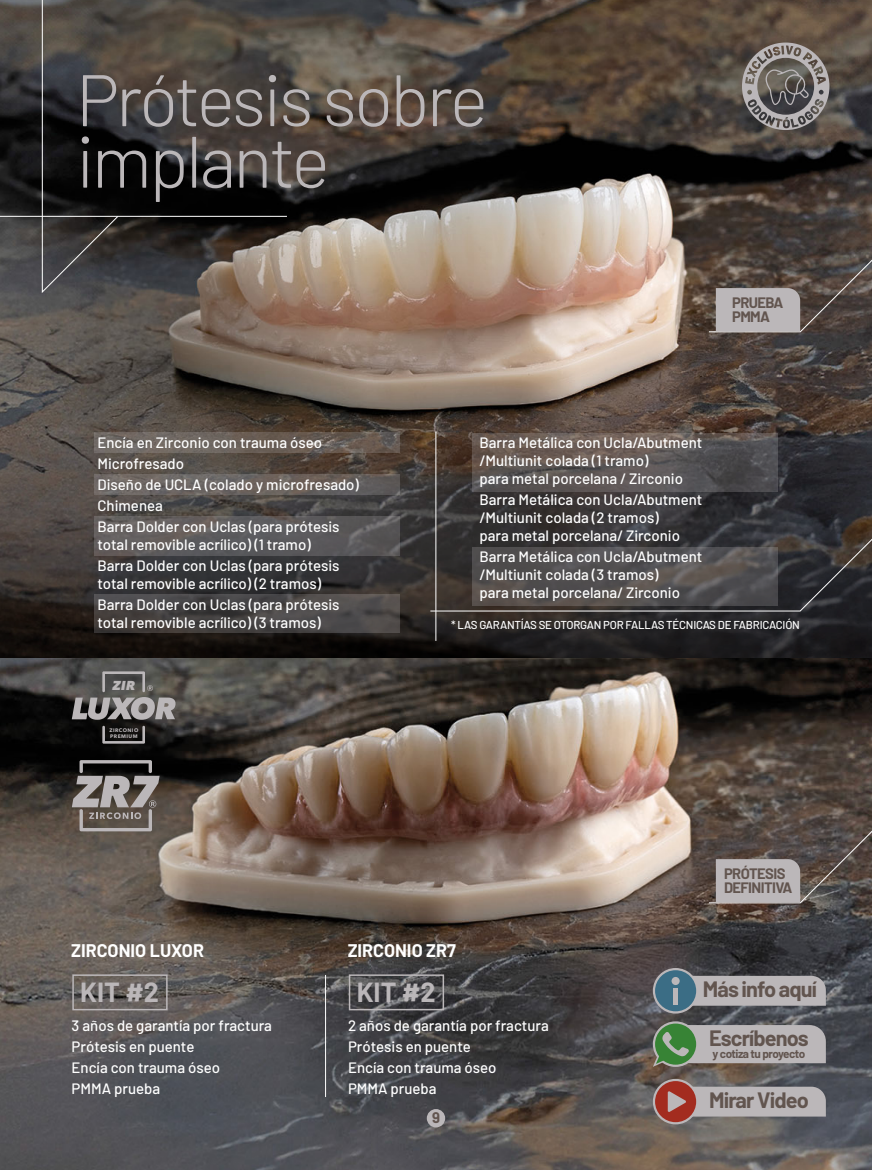
<style>
.page{position:relative;width:872px;height:1170px;background:#fff}
.page>*{position:absolute;margin:0;border:0;box-sizing:border-box;transform-origin:0 0}
.t1{font:300 72.6px/61.5px "Barlow";letter-spacing:-.04em;color:#bbb7b9}
.t2{font:700 27px "Barlow";color:#bbb7b9}
.t3{font:700 21.75px "Barlow";letter-spacing:-.04em;color:#62554f}
.t4{font:700 17.85px "Barlow";color:#fff}
.t5{font:500 15px/21px "Barlow";color:#fff}
.t6{font:700 15px "Barlow";color:#62554f}
.t7{font:700 14.7px/14.1px "Barlow";letter-spacing:-.04em;color:#62554f}
.t8{font:italic 800 12.9px "Avenir Next";color:#bbb7b9}
.t9{font:700 11.7px "Barlow";letter-spacing:-.04em;color:#62554f}
.t10{font:500 11.4px "Barlow";letter-spacing:-.02em;color:#fff}
.t11{font:700 5.1px/5.6px "Avenir Next";letter-spacing:.08em;color:#bbb7b9}
</style>
<div class="page">
<img style="left:0;top:657px;width:872px;height:512px">
<img style="left:0;top:0;width:872px;height:375px">
<svg style="left:0;top:375px;width:872px;height:282px;background:#413a37"></svg>
<div style="left:427px;top:1108px;width:18px;height:19px;background:#bbb7b9;border-radius:50%"></div>
<svg style="left:742px;top:43px;width:87px;height:87px;background:#77726f"></svg>
<div style="left:693px;top:975px;width:133px;height:30px;background:#bbb7b9"></div>
<svg style="left:653px;top:967px;width:45px;height:46px"></svg>
<div style="left:655px;top:970px;width:41px;height:41px;background:#3b6d85;border-radius:50%"></div>
<div style="left:673px;top:988px;width:5px;height:16px;background:#bbb7b9"></div>
<div style="left:671px;top:976px;width:8px;height:8px;background:#bbb7b9;border-radius:50%"></div>
<svg style="left:653px;top:1024px;width:173px;height:42px;background:#9ca499"></svg>
<div style="left:693px;top:1086px;width:133px;height:30px;background:#bbb7b9"></div>
<svg style="left:653px;top:1078px;width:45px;height:46px"></svg>
<div style="left:655px;top:1080px;width:41px;height:42px;background:#a32c1f;border-radius:50%"></div>
<svg style="left:668px;top:1091px;width:18px;height:21px"></svg>
<svg style="left:708px;top:238px;width:164px;height:94px;background:#69605c"></svg>
<svg style="left:708px;top:809px;width:164px;height:94px;background:#6e6562"></svg>
<svg style="left:72px;top:760px;width:88px;height:71px;background:#6f6a67"></svg>
<svg style="left:102px;top:725px;width:43px;height:18px"></svg>
<svg style="left:72px;top:671px;width:103px;height:48px;background:#72706e"></svg>
<svg style="left:42px;top:0;width:77px;height:294px;background:#323030"></svg>
<hr style="left:0;top:216px;width:287px;height:1px;background:#fff">
<svg style="left:429px;top:517px;width:443px;height:94px;background:#363435"></svg>
<svg style="left:94px;top:432px;width:305px;height:21px;background:#6b625b"></svg>
<svg style="left:94px;top:474px;width:305px;height:21px;background:#6a6360"></svg>
<svg style="left:94px;top:516px;width:305px;height:39px;background:#5e5b5c"></svg>
<svg style="left:94px;top:594px;width:305px;height:39px;background:#484545"></svg>
<svg style="left:472px;top:433px;width:305px;height:58px;background:#5e5754"></svg>
<svg style="left:472px;top:547px;width:305px;height:58px;background:#545151"></svg>
<hr style="left:435px;top:431px;width:1px;height:210px;background:#fff">
<div style="left:72px;top:974px;width:96px;height:36px;border:2px solid #bbb7b9"></div>
<div style="left:349px;top:974px;width:95px;height:36px;border:2px solid #bbb7b9"></div>
<hr style="left:325px;top:974px;width:1px;height:122px;background:#fff">
<h1 class="t1" style="left:76px;top:64px;width:413px">Prótesis sobre implante</h1>
<p class="t7" style="left:732px;top:294px;width:53px">PRUEBA<br>PMMA</p>
<p class="t5" style="left:97px;top:432px;width:263px">Encía en Zirconio con trauma óseo<br>Microfresado<br>Diseño de UCLA (colado y microfresado)<br>Chimenea<br>Barra Dolder con Uclas (para prótesis</p>
<p class="t5" style="left:97px;top:534px;width:243px">total removible acrílico) (1 tramo)<br>Barra Dolder con Uclas (para prótesis</p>
<p class="t5" style="left:97px;top:573px;width:243px">total removible acrílico) (2 tramos)<br>Barra Dolder con Uclas (para prótesis</p>
<p class="t5" style="left:97px;top:612px;width:225px">total removible acrílico) (3 tramos)</p>
<p class="t8" style="left:112px;top:677px;width:24px">ZIR</p>
<p class="t11" style="left:109px;top:727px;width:30px">ZIRCONIO<br>PREMIUM</p>
<p class="t5" style="left:479px;top:433px;width:224px;line-height:18px">Barra Metálica con Ucla/Abutment /Multiunit colada (1 tramo)<br>para metal porcelana / Zirconio</p>
<p class="t5" style="left:479px;top:490px;width:224px;line-height:18px">Barra Metálica con Ucla/Abutment /Multiunit colada (2 tramos)<br>para metal porcelana/ Zirconio</p>
<p class="t5" style="left:479px;top:547px;width:224px;line-height:18px">Barra Metálica con Ucla/Abutment /Multiunit colada (3 tramos)<br>para metal porcelana/ Zirconio</p>
<p class="t10" style="left:451px;top:617px;width:350px">* LAS GARANTÍAS SE OTORGAN POR FALLAS TÉCNICAS DE FABRICACIÓN</p>
<p class="t7" style="left:724px;top:865px;width:70px">PRÓTESIS<br>DEFINITIVA</p>
<p class="t4" style="left:71px;top:936px;width:134px">ZIRCONIO LUXOR</p>
<p class="t4" style="left:348px;top:936px;width:110px">ZIRCONIO ZR7</p>
<h2 class="t2" style="left:80px;top:972px;width:80px">KIT #2</h2>
<p class="t5" style="left:72px;top:1014px;width:202px">3 años de garantía por fractura<br>Prótesis en puente<br>Encía con trauma óseo<br>PMMA prueba</p>
<h2 class="t2" style="left:357px;top:972px;width:80px">KIT #2</h2>
<p class="t5" style="left:348px;top:1014px;width:202px">2 años de garantía por fractura<br>Prótesis en puente<br>Encía con trauma óseo<br>PMMA prueba</p>
<h3 class="t3" style="left:703px;top:973px;width:116px">Más info aquí</h3>
<h3 class="t3" style="left:709px;top:1022px;width:101px">Escríbenos</h3>
<p class="t9" style="left:712px;top:1044px;width:94px">y cotiza tu proyecto</p>
<h3 class="t3" style="left:709px;top:1084px;width:101px">Mirar Video</h3>
<p class="t6" style="left:432px;top:1106px;width:9px">9</p>
</div>
